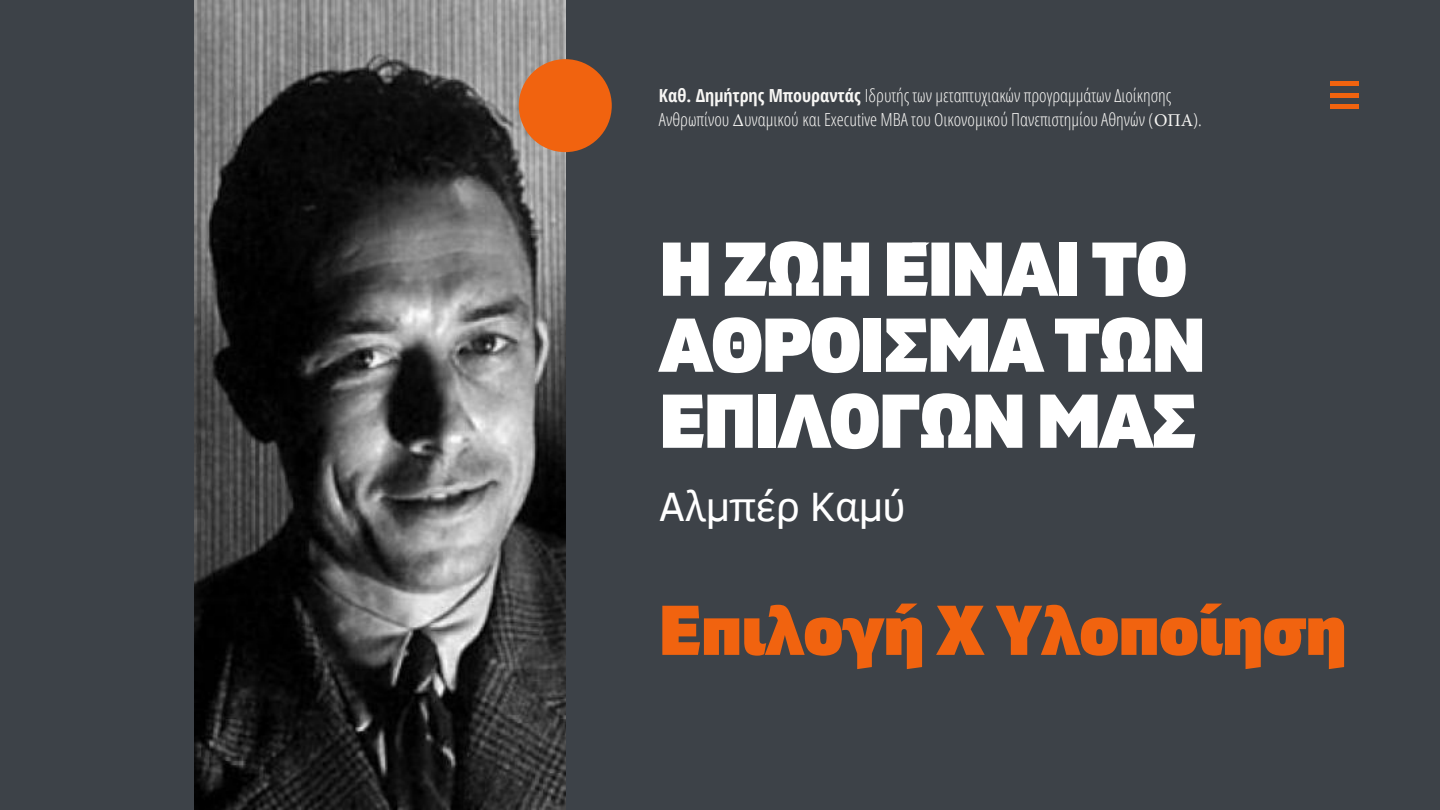
<style>
.page{position:relative;width:1440px;height:810px;background:#3d4248}
.page>*{position:absolute;margin:0;border:0;box-sizing:border-box;transform-origin:0 0}
.t1{font:900 76px/76px "Gilam";letter-spacing:-.03em;color:#fff}
.t2{font:900 70.2px "Gilam";letter-spacing:-.01em;color:#f1630f}
.t3{font:42px "Clear Sans";letter-spacing:-.02em;color:#fff}
.t4{font:300 18px/24.5px "Open Sans Condensed";color:#f7f6f4}
.s1{font-weight:700}
.s2{font-family:"Minion Pro";font-weight:400}
</style>
<div class="page">
<img style="left:194px;top:0;width:372px;height:810px">
<div style="left:1331px;top:81px;width:28px;height:5px;background:#f1630f"></div>
<hr style="left:1331px;top:93px;width:28px;height:4px;background:#f1630f">
<hr style="left:1331px;top:105px;width:28px;height:4px;background:#f1630f">
<div style="left:519px;top:59px;width:93px;height:93px;background:#f1630f;border-radius:50%"></div>
<p class="t4" style="left:659px;top:82px;width:544px"><span class="s1">Καθ. Δημήτρης Μπουραντάς</span> Iδρυτής των μεταπτυχιακών προγραμμάτων Διοίκησης<br>Ανθρωπίνου <span class="s2">Δ</span>υναμικού και Executive MBA του Οικονομικού Πανεπιστημίου Αθηνών (<span class="s2">ΟΠΑ</span>).</p>
<p class="t1" style="left:659px;top:234px;width:549px">Η ΖΩΗ ΕΊΝΑΙ ΤΟ<br>ΑΘΡΟΙΣΜΑ ΤΩΝ<br>ΕΠΙΛΟΓΩΝ ΜΑΣ</p>
<p class="t3" style="left:659px;top:475px;width:248px">Αλμπέρ Καμύ</p>
<p class="t2" style="left:659px;top:589px;width:690px">Επιλογή Χ Υλοποίηση</p>
</div>
